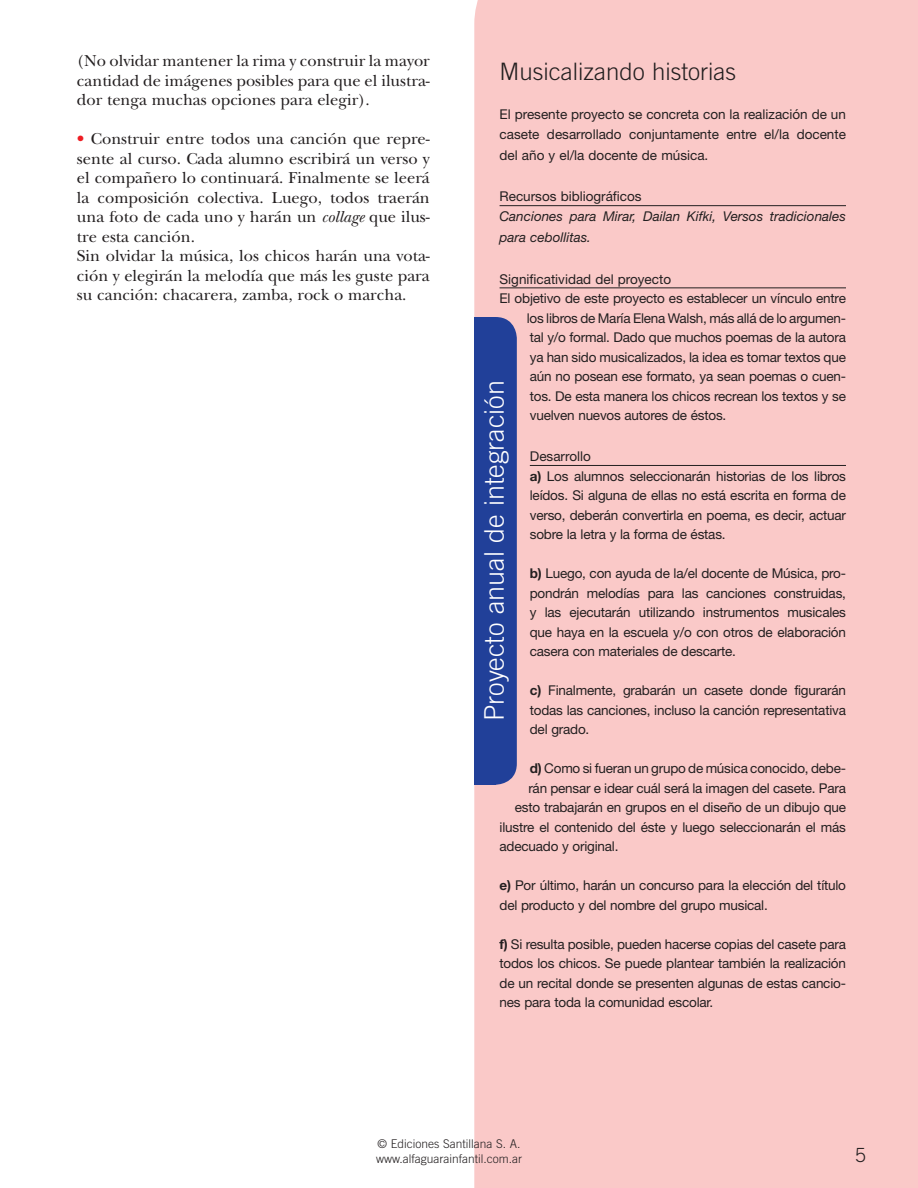
<style>
.page{position:relative;width:918px;height:1188px;background:#fff}
.page>*{position:absolute;margin:0;border:0;box-sizing:border-box;transform-origin:0 0}
.t1{font:300 27px "Trade Gothic";color:#fff}
.t2{font:300 24px "Trade Gothic";color:#231f20}
.t3{font:300 19.5px "Trade Gothic";color:#231f20}
.t4{font:16.5px/19.5px "New Baskerville";color:#231f20;text-align:justify}
.t5{font:13.5px/19.5px "Helvetica Neue";letter-spacing:-.015em;color:#231f20}
.t6{font:italic 13.5px/21.6px "Helvetica Neue";color:#231f20}
.t7{font:300 12px/15px "Trade Gothic";color:#231f20}
.s1{color:#ee1d23}
.s2{font-style:italic}
.s3{font-weight:700}
</style>
<div class="page">
<div style="left:474px;top:0;width:444px;height:1188px;background:#fac9c8"></div>
<hr style="left:500px;top:205px;width:346px;height:1px;background:#231f20">
<hr style="left:500px;top:287px;width:346px;height:1px;background:#231f20">
<hr style="left:530px;top:465px;width:316px;height:1px;background:#231f20">
<div style="left:496px;top:317px;width:21px;height:468px;background:#214099"></div>
<div style="left:474px;top:317px;width:22px;height:468px;background:#214099"></div>
<p class="t4" style="left:77px;top:51px;width:354px">(No olvidar mantener la rima y construir la mayor cantidad de imágenes posibles para que el ilustra&shy;dor tenga muchas opciones para elegir).</p>
<p class="t4" style="left:77px;top:129px;width:354px;text-align:left"><span class="s1">•</span> Construir entre todos una canción que repre&shy;sente al curso. Cada alumno escribirá un verso y el compañero lo continuará. Finalmente se leerá la composición colectiva. Luego, todos traerán una foto de cada uno y harán un <span class="s2">collage</span> que ilus&shy;tre esta canción.<br>Sin olvidar la música, los chicos harán una vota&shy;ción y elegirán la melodía que más les guste para su canción: chacarera, zamba, rock o marcha.</p>
<h2 class="t2" style="left:500px;top:57px;width:238px">Musicalizando historias</h2>
<p class="t5" style="left:500px;top:104px;width:348px">El presente proyecto se concreta con la realización de un casete desarrollado conjuntamente entre el/la docente</p>
<p class="t5" style="left:500px;top:146px;width:210px">del año y el/la docente de música.</p>
<p class="t5" style="left:500px;top:187px;width:144px">Recursos bibliográficos</p>
<p class="t6" style="left:500px;top:205px;width:348px">Canciones para Mirar, Dailan Kifki, Versos tradicionales para cebollitas.</p>
<p class="t5" style="left:500px;top:269px;width:173px">Significatividad del proyecto</p>
<p class="t5" style="left:500px;top:288px;width:348px">El objetivo de este proyecto es establecer un vínculo entre</p>
<p class="t5" style="left:527px;top:308px;width:321px">los libros de María Elena Walsh, más allá de lo argumen-</p>
<p class="t5" style="left:530px;top:327px;width:318px">tal y/o formal. Dado que muchos poemas de la autora</p>
<p class="t5" style="left:530px;top:347px;width:318px">ya han sido musicalizados, la idea es tomar textos que</p>
<p class="t5" style="left:530px;top:366px;width:318px">aún no posean ese formato, ya sean poemas o cuen-</p>
<p class="t5" style="left:530px;top:386px;width:318px">tos. De esta manera los chicos recrean los textos y se</p>
<p class="t5" style="left:530px;top:405px;width:198px">vuelven nuevos autores de éstos.</p>
<p class="t5" style="left:530px;top:446px;width:318px">Desarrollo<br><span class="s3">a)</span> Los alumnos seleccionarán historias de los libros leídos. Si alguna de ellas no está escrita en forma de verso, deberán convertirla en poema, es decir, actuar sobre la letra y la forma de éstas.</p>
<p class="t5" style="left:530px;top:563px;width:318px;text-align:justify"><span class="s3">b)</span> Luego, con ayuda de la/el docente de Música, pro&shy;pondrán melodías para las canciones construidas, y las ejecutarán utilizando instrumentos musicales que haya en la escuela y/o con otros de elaboración casera con materiales de descarte.</p>
<p class="t5" style="left:530px;top:680px;width:318px;text-align:justify"><span class="s3">c)</span> Finalmente, grabarán un casete donde figurarán todas las canciones, incluso la canción representativa del grado.</p>
<p class="t5" style="left:530px;top:758px;width:318px"><span class="s3">d)</span> Como si fueran un grupo de música conocido, debe-</p>
<p class="t5" style="left:528px;top:778px;width:319px">rán pensar e idear cuál será la imagen del casete. Para</p>
<p class="t5" style="left:515px;top:797px;width:333px">esto trabajarán en grupos en el diseño de un dibujo que</p>
<p class="t5" style="left:500px;top:817px;width:348px">ilustre el contenido del éste y luego seleccionarán el más</p>
<p class="t5" style="left:500px;top:836px;width:120px">adecuado y original.</p>
<p class="t5" style="left:500px;top:875px;width:348px"><span class="s3">e)</span> Por último, harán un concurso para la elección del título del producto y del nombre del grupo musical.</p>
<p class="t5" style="left:500px;top:934px;width:348px;text-align:justify"><span class="s3">f)</span> Si resulta posible, pueden hacerse copias del casete para todos los chicos. Se puede plantear también la realización de un recital donde se presenten algunas de estas cancio&shy;nes para toda la comunidad escolar.</p>
<h1 class="t1" style="left:478px;top:721px;width:343px;rotate:-90deg">Proyecto anual de integración</h1>
<p class="t7" style="left:376px;top:1136px;width:148px">© Ediciones Santillana S. A. www.alfaguarainfantil.com.ar</p>
<h3 class="t3" style="left:855px;top:1143px;width:12px">5</h3>
</div>
